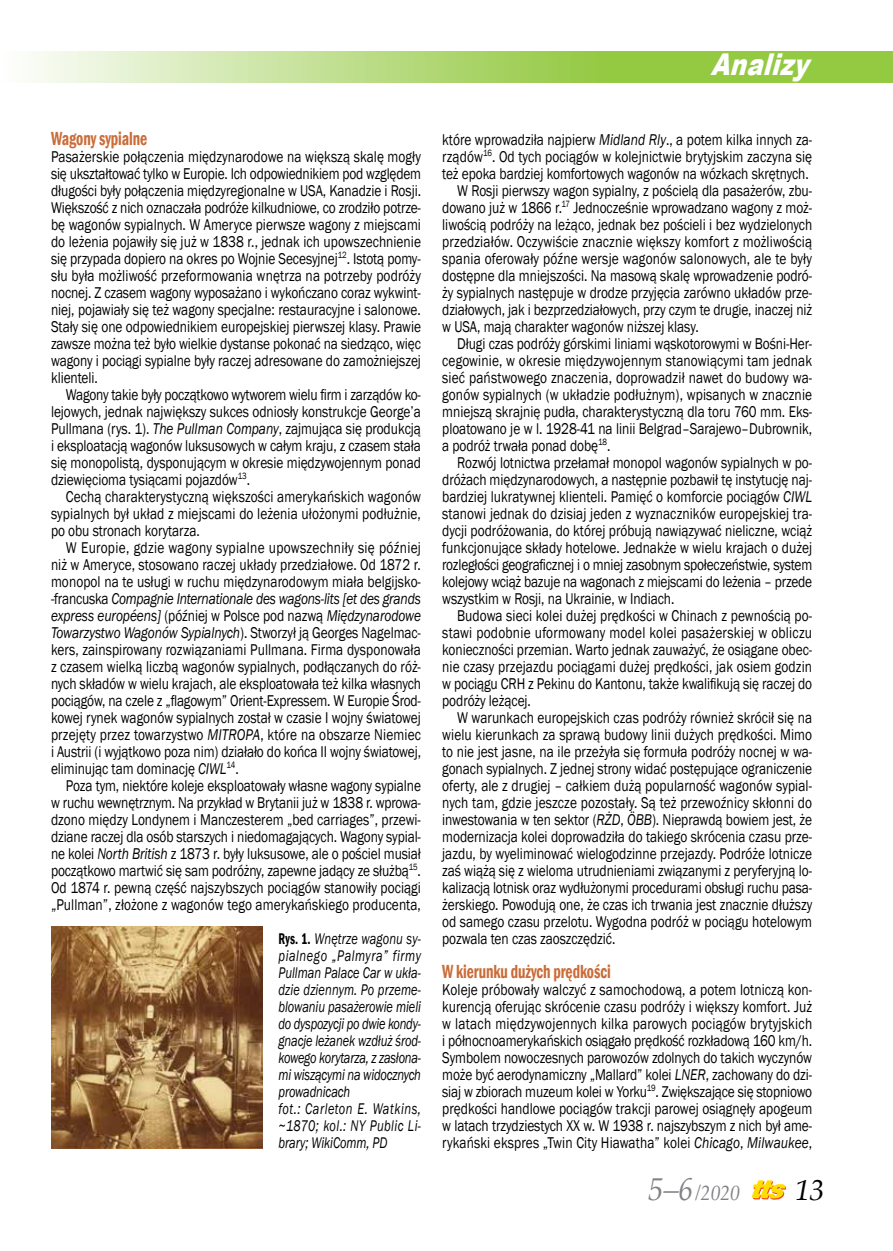
<style>
.page{position:relative;width:893px;height:1251px;background:#fff}
.page>*{position:absolute;margin:0;border:0;box-sizing:border-box;transform-origin:0 0}
.t1{font:italic 900 30px "Arial";color:#fff;scale:.8 1}
.t2{font:italic 30px "Palatino Linotype";color:#000}
.t3{font:italic 21.45px "Palatino Linotype";color:#808285;scale:.91 1}
.t4{font:600 condensed 19.5px "Franklin Gothic";letter-spacing:-.005em;color:#ca6c38;scale:.8 1}
.t5{font:16.05px/17px "Franklin Gothic";color:#000;text-align:justify;scale:.83 1}
.t6{font:italic 15.9px/17px "Franklin Gothic";letter-spacing:-.005em;color:#000;scale:.78 1}
.s1{font-style:italic}
.s2{font-weight:600;font-style:normal;font-stretch:condensed}
.s3{font-size:33px}
</style>
<div class="page">
<svg style="left:32px;top:51px;width:861px;height:32px;background:#b4d97b"></svg>
<svg style="left:752px;top:1180px;width:34px;height:19px"></svg>
<img style="left:51px;top:926px;width:211px;height:222px">
<p class="t4" style="left:51px;top:125px;width:122px">Wagony sypialne</p>
<p class="t5" style="left:51px;top:148px;width:447px">Pasażerskie połączenia międzynarodowe na większą skalę mogły się ukształtować tylko w Europie. Ich odpowiednikiem pod względem długości były połączenia międzyregionalne w USA, Kanadzie i Rosji.<br>Większość z nich oznaczała podróże kilkudniowe, co zrodziło potrze&shy;bę wagonów sypialnych. W Ameryce pierwsze wagony z miejscami do leżenia pojawiły się już w 1838 r., jednak ich upowszechnienie się przypada dopiero na okres po Wojnie Secesyjnej<sup>12</sup>. Istotą pomy&shy;słu była możliwość przeformowania wnętrza na potrzeby podróży nocnej. Z czasem wagony wyposażano i wykończano coraz wykwint&shy;niej, pojawiały się też wagony specjalne: restauracyjne i salonowe.<br>Stały się one odpowiednikiem europejskiej pierwszej klasy. Prawie zawsze można też było wielkie dystanse pokonać na siedząco, więc wagony i pociągi sypialne były raczej adresowane do zamożniejszej klienteli.</p>
<p class="t5" style="left:51px;top:386px;width:447px;text-indent:15px">Wagony takie były początkowo wytworem wielu firm i zarządów ko&shy;lejowych, jednak największy sukces odniosły konstrukcje George’a Pullmana (rys. 1). <span class="s1">The Pullman Company</span>, zajmująca się produkcją i eksploatacją wagonów luksusowych w całym kraju, z czasem stała się monopolistą, dysponującym w okresie międzywojennym ponad dziewięcioma tysiącami pojazdów<sup>13</sup>.</p>
<p class="t5" style="left:51px;top:488px;width:447px;text-indent:15px">Cechą charakterystyczną większości amerykańskich wagonów sypialnych był układ z miejscami do leżenia ułożonymi podłużnie, po obu stronach korytarza.</p>
<p class="t5" style="left:51px;top:539px;width:447px;text-indent:15px">W Europie, gdzie wagony sypialne upowszechniły się później niż w Ameryce, stosowano raczej układy przedziałowe. Od 1872 r. monopol na te usługi w ruchu międzynarodowym miała belgijsko--francuska <span class="s1">Compagnie Internationale des wagons-lits [et des grands express européens]</span> (później w Polsce pod nazwą <span class="s1">Międzynarodowe Towarzystwo Wagonów Sypialnych</span>). Stworzył ją Georges Nagelmac&shy;kers, zainspirowany rozwiązaniami Pullmana. Firma dysponowała z czasem wielką liczbą wagonów sypialnych, podłączanych do róż&shy;nych składów w wielu krajach, ale eksploatowała też kilka własnych pociągów, na czele z „flagowym” Orient-Expressem. W Europie Środ&shy;kowej rynek wagonów sypialnych został w czasie I wojny światowej przejęty przez towarzystwo <span class="s1">MITROPA</span>, które na obszarze Niemiec i Austrii (i wyjątkowo poza nim) działało do końca II wojny światowej, eliminując tam dominację <span class="s1">CIWL</span><sup>14</sup>.</p>
<p class="t5" style="left:51px;top:777px;width:447px;text-indent:15px">Poza tym, niektóre koleje eksploatowały własne wagony sypialne w ruchu wewnętrznym. Na przykład w Brytanii już w 1838 r. wprowa&shy;dzono między Londynem i Manczesterem „bed carriages”, przewi&shy;dziane raczej dla osób starszych i niedomagających. Wagony sypial&shy;ne kolei <span class="s1">North British</span> z 1873 r. były luksusowe, ale o pościel musiał początkowo martwić się sam podróżny, zapewne jadący ze służbą<sup>15</sup>.<br>Od 1874 r. pewną część najszybszych pociągów stanowiły pociągi „Pullman”, złożone z wagonów tego amerykańskiego producenta,</p>
<p class="t6" style="left:279px;top:929px;width:184px"><span class="s2">Rys. 1.</span> Wnętrze wagonu sy&shy;pialnego „Palmyra” firmy<br>Pullman Palace Car w ukła&shy;dzie dziennym. Po przeme&shy;blowaniu pasażerowie mieli do dyspozycji po dwie kondy&shy;gnacje leżanek wzdłuż środ&shy;kowego korytarza, z zasłona&shy;mi wiszącymi na widocznych prowadnicach<br>fot.: Carleton E. Watkins, ~1870; kol.: NY Public Li&shy;brary; WikiComm, PD</p>
<h1 class="t1" style="left:710px;top:43px;width:137px">Analizy</h1>
<p class="t5" style="left:442px;top:131px;width:447px">które wprowadziła najpierw <span class="s1">Midland Rly</span>., a potem kilka innych za-</p>
<p class="t5" style="left:442px;top:148px;width:447px">rządów<sup>16</sup>. Od tych pociągów w kolejnictwie brytyjskim zaczyna się</p>
<p class="t5" style="left:442px;top:165px;width:443px">też epoka bardziej komfortowych wagonów na wózkach skrętnych.</p>
<p class="t5" style="left:457px;top:182px;width:429px">W Rosji pierwszy wagon sypialny, z pościelą dla pasażerów, zbu-</p>
<p class="t5" style="left:442px;top:199px;width:447px">dowano już w 1866 r.<sup>17</sup> Jednocześnie wprowadzano wagony z moż-</p>
<p class="t5" style="left:442px;top:216px;width:447px">liwością podróży na leżąco, jednak bez pościeli i bez wydzielonych</p>
<p class="t5" style="left:442px;top:233px;width:447px">przedziałów. Oczywiście znacznie większy komfort z możliwością</p>
<p class="t5" style="left:442px;top:250px;width:447px">spania oferowały późne wersje wagonów salonowych, ale te były</p>
<p class="t5" style="left:442px;top:267px;width:447px">dostępne dla mniejszości. Na masową skalę wprowadzenie podró-</p>
<p class="t5" style="left:442px;top:284px;width:447px">ży sypialnych następuje w drodze przyjęcia zarówno układów prze-</p>
<p class="t5" style="left:442px;top:301px;width:447px">działowych, jak i bezprzedziałowych, przy czym te drugie, inaczej niż</p>
<p class="t5" style="left:442px;top:318px;width:310px">w USA, mają charakter wagonów niższej klasy.</p>
<p class="t5" style="left:457px;top:335px;width:429px">Długi czas podróży górskimi liniami wąskotorowymi w Bośni-Her-</p>
<p class="t5" style="left:442px;top:352px;width:447px">cegowinie, w okresie międzywojennym stanowiącymi tam jednak</p>
<p class="t5" style="left:442px;top:369px;width:447px">sieć państwowego znaczenia, doprowadził nawet do budowy wa-</p>
<p class="t5" style="left:442px;top:386px;width:447px">gonów sypialnych (w układzie podłużnym), wpisanych w znacznie</p>
<p class="t5" style="left:442px;top:403px;width:447px">mniejszą skrajnię pudła, charakterystyczną dla toru 760 mm. Eks-</p>
<p class="t5" style="left:442px;top:420px;width:447px">ploatowano je w l. 1928-41 na linii Belgrad–Sarajewo–Dubrownik,</p>
<p class="t5" style="left:442px;top:437px;width:204px">a podróż trwała ponad dobę<sup>18</sup>.</p>
<p class="t5" style="left:457px;top:454px;width:429px">Rozwój lotnictwa przełamał monopol wagonów sypialnych w po-</p>
<p class="t5" style="left:442px;top:471px;width:447px">dróżach międzynarodowych, a następnie pozbawił tę instytucję naj-</p>
<p class="t5" style="left:442px;top:488px;width:447px">bardziej lukratywnej klienteli. Pamięć o komforcie pociągów <span class="s1">CIWL</span></p>
<p class="t5" style="left:442px;top:505px;width:447px">stanowi jednak do dzisiaj jeden z wyznaczników europejskiej tra-</p>
<p class="t5" style="left:442px;top:522px;width:447px">dycji podróżowania, do której próbują nawiązywać nieliczne, wciąż</p>
<p class="t5" style="left:442px;top:539px;width:447px">funkcjonujące składy hotelowe. Jednakże w wielu krajach o dużej</p>
<p class="t5" style="left:442px;top:556px;width:447px">rozległości geograficznej i o mniej zasobnym społeczeństwie, system</p>
<p class="t5" style="left:442px;top:573px;width:447px">kolejowy wciąż bazuje na wagonach z miejscami do leżenia – przede</p>
<p class="t5" style="left:442px;top:590px;width:281px">wszystkim w Rosji, na Ukrainie, w Indiach.</p>
<p class="t5" style="left:457px;top:607px;width:429px">Budowa sieci kolei dużej prędkości w Chinach z pewnością po-</p>
<p class="t5" style="left:442px;top:624px;width:447px">stawi podobnie uformowany model kolei pasażerskiej w obliczu</p>
<p class="t5" style="left:442px;top:641px;width:447px">konieczności przemian. Warto jednak zauważyć, że osiągane obec-</p>
<p class="t5" style="left:442px;top:658px;width:447px">nie czasy przejazdu pociągami dużej prędkości, jak osiem godzin</p>
<p class="t5" style="left:442px;top:675px;width:447px">w pociągu CRH z Pekinu do Kantonu, także kwalifikują się raczej do</p>
<p class="t5" style="left:442px;top:692px;width:108px">podróży leżącej.</p>
<p class="t5" style="left:457px;top:709px;width:429px">W warunkach europejskich czas podróży również skrócił się na</p>
<p class="t5" style="left:442px;top:726px;width:447px">wielu kierunkach za sprawą budowy linii dużych prędkości. Mimo</p>
<p class="t5" style="left:442px;top:743px;width:447px">to nie jest jasne, na ile przeżyła się formuła podróży nocnej w wa-</p>
<p class="t5" style="left:442px;top:760px;width:447px">gonach sypialnych. Z jednej strony widać postępujące ograniczenie</p>
<p class="t5" style="left:442px;top:777px;width:447px">oferty, ale z drugiej – całkiem dużą popularność wagonów sypial-</p>
<p class="t5" style="left:442px;top:794px;width:447px">nych tam, gdzie jeszcze pozostały. Są też przewoźnicy skłonni do</p>
<p class="t5" style="left:442px;top:811px;width:447px">inwestowania w ten sektor (<span class="s1">RŻD</span>, <span class="s1">ÖBB</span>). Nieprawdą bowiem jest, że</p>
<p class="t5" style="left:442px;top:828px;width:447px">modernizacja kolei doprowadziła do takiego skrócenia czasu prze-</p>
<p class="t5" style="left:442px;top:845px;width:447px">jazdu, by wyeliminować wielogodzinne przejazdy. Podróże lotnicze</p>
<p class="t5" style="left:442px;top:862px;width:447px">zaś wiążą się z wieloma utrudnieniami związanymi z peryferyjną lo-</p>
<p class="t5" style="left:442px;top:879px;width:447px">kalizacją lotnisk oraz wydłużonymi procedurami obsługi ruchu pasa-</p>
<p class="t5" style="left:442px;top:896px;width:447px">żerskiego. Powodują one, że czas ich trwania jest znacznie dłuższy</p>
<p class="t5" style="left:442px;top:912px;width:447px">od samego czasu przelotu. Wygodna podróż w pociągu hotelowym</p>
<p class="t5" style="left:442px;top:929px;width:210px">pozwala ten czas zaoszczędzić.</p>
<p class="t4" style="left:442px;top:957px;width:212px">W kierunku dużych prędkości</p>
<p class="t5" style="left:442px;top:980px;width:447px">Koleje próbowały walczyć z samochodową, a potem lotniczą kon&shy;kurencją oferując skrócenie czasu podróży i większy komfort. Już w latach międzywojennych kilka parowych pociągów brytyjskich i północnoamerykańskich osiągało prędkość rozkładową 160 km/h.<br>Symbolem nowoczesnych parowozów zdolnych do takich wyczynów może być aerodynamiczny „Mallard” kolei <span class="s1">LNER</span>, zachowany do dzi&shy;siaj w zbiorach muzeum kolei w Yorku<sup>19</sup>. Zwiększające się stopniowo prędkości handlowe pociągów trakcji parowej osiągnęły apogeum w latach trzydziestych XX w. W 1938 r. najszybszym z nich był ame&shy;rykański ekspres „Twin City Hiawatha” kolei <span class="s1">Chicago</span>, <span class="s1">Milwaukee</span>,</p>
<h2 class="t3" style="left:648px;top:1176px;width:102px"><span class="s3">5–6</span> /2020</h2>
<h1 class="t2" style="left:795px;top:1167px;width:31px">13</h1>
</div>
